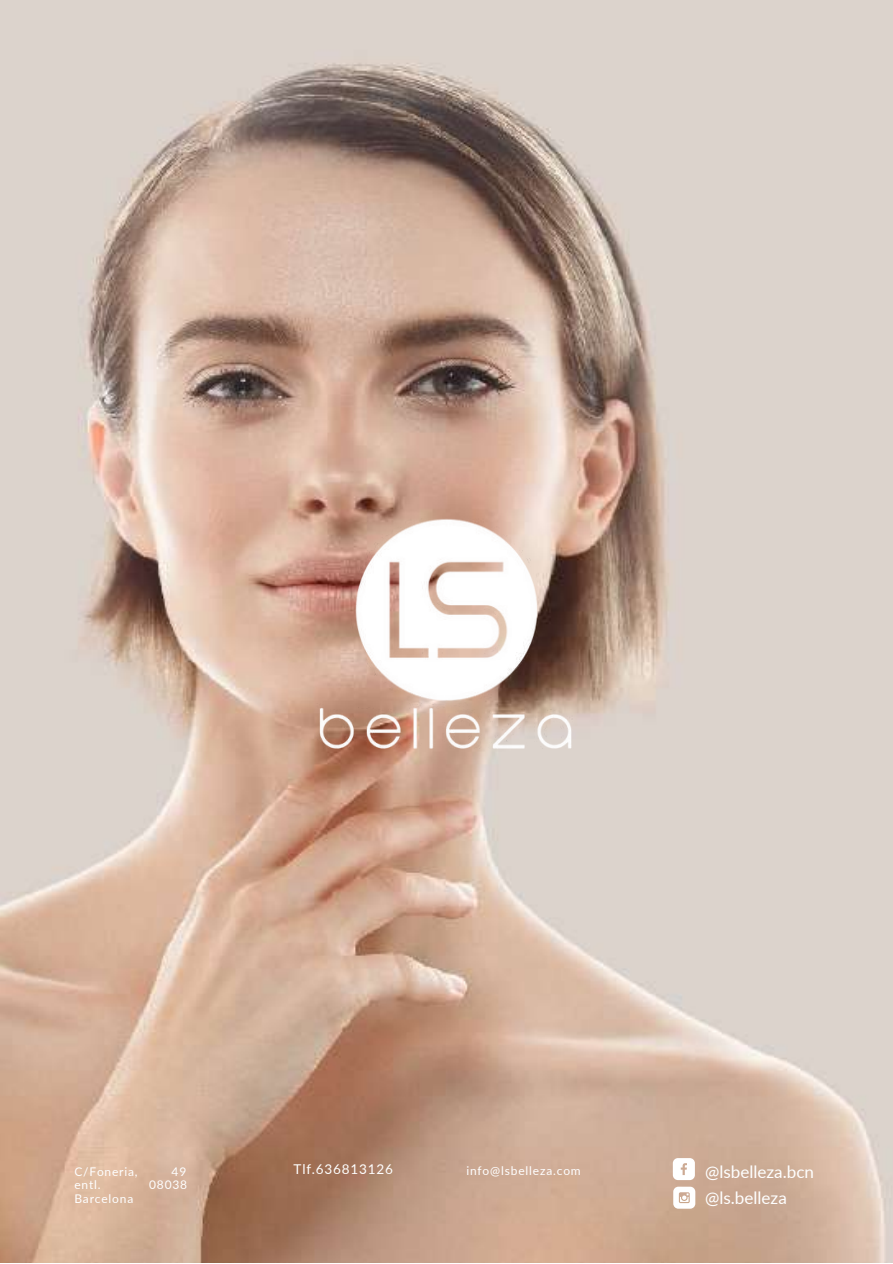
<style>
.page{position:relative;width:893px;height:1264px;background:#fff}
.page>*{position:absolute;margin:0;border:0;box-sizing:border-box;transform-origin:0 0}
.t1{font:17.1px/25.8px "Lato";color:#fff}
.t2{font:13.5px "Lato";letter-spacing:.06em;color:#fff}
.t3{font:12px "Lato";letter-spacing:.07em;color:#fff}
</style>
<div class="page">
<img style="left:0;top:0;width:892px;height:1262px">
<svg style="left:672px;top:1158px;width:23px;height:50px"></svg>
<img style="left:345px;top:507px;width:200px;height:194px">
<img style="left:315px;top:701px;width:265px;height:65px">
<p class="t3" style="left:74px;top:1163px;width:65px">C/Foneria,</p>
<p class="t3" style="left:172px;top:1163px;width:16px">49</p>
<p class="t3" style="left:74px;top:1177px;width:28px">entl.</p>
<p class="t3" style="left:149px;top:1177px;width:40px">08038</p>
<p class="t3" style="left:74px;top:1190px;width:60px">Barcelona</p>
<p class="t2" style="left:293px;top:1161px;width:101px">Tlf.636813126</p>
<p class="t3" style="left:466px;top:1162px;width:116px">info@lsbelleza.com</p>
<h1 class="t1" style="left:705px;top:1158px;width:110px">@lsbelleza.bcn @ls.belleza</h1>
</div>
